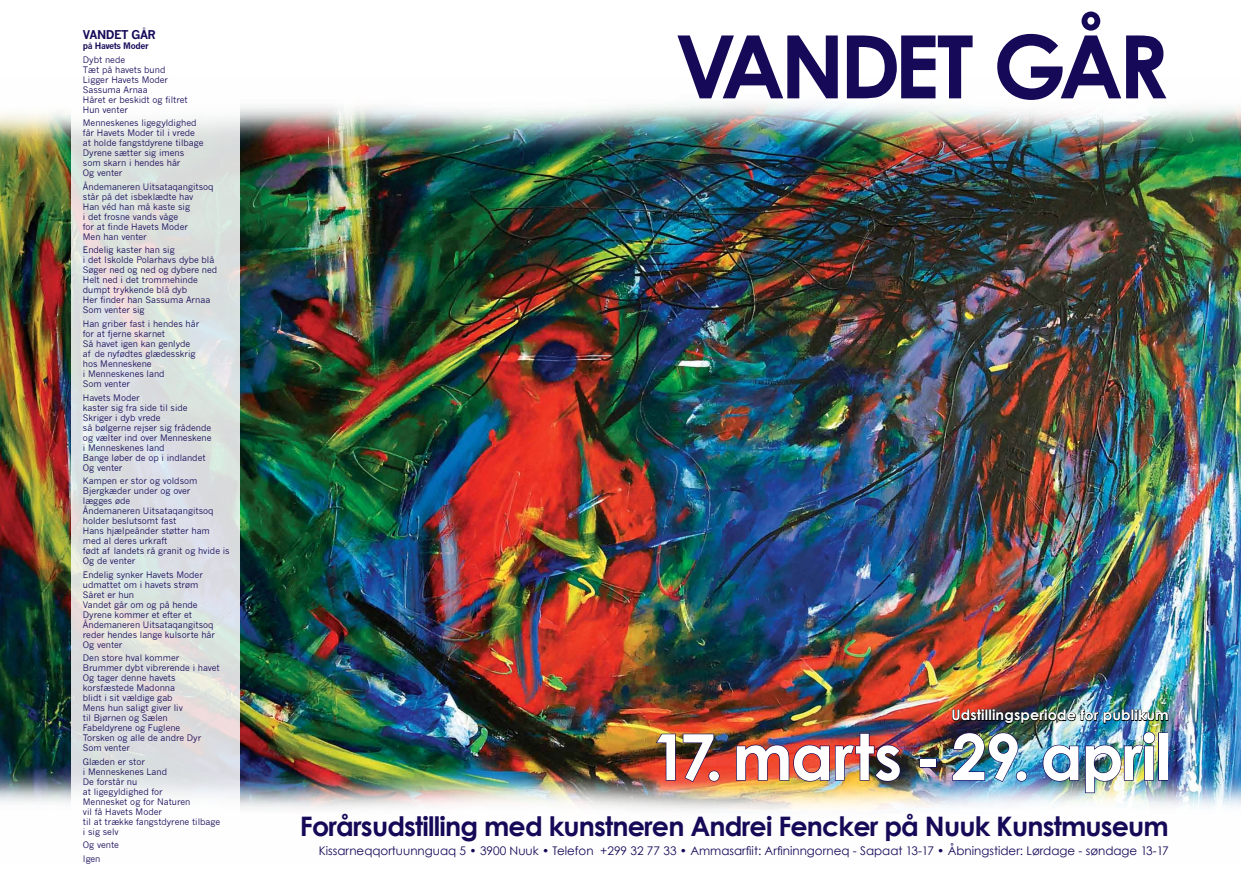
<style>
.page{position:relative;width:1241px;height:886px;background:#fff}
.page>*{position:absolute;margin:0;border:0;box-sizing:border-box;transform-origin:0 0}
.t1{font:700 87.5px "Century Gothic";letter-spacing:-.06em;color:#150958}
.t2{font:700 63.75px "Century Gothic";letter-spacing:-.02em;color:#fff}
.t3{font:700 26.88px "Century Gothic";letter-spacing:-.03em;color:#150958}
.t4{font:700 14.38px "Century Gothic";letter-spacing:.01em;color:#fff}
.t5{font:11.88px "Century Gothic";color:#150958}
.t6{font:700 11.88px "News Gothic";letter-spacing:-.04em;color:#150958}
.t7{font:8.75px/10px "News Gothic";color:#150958}
.t8{font:700 8.75px "News Gothic";letter-spacing:-.04em;color:#150958}
</style>
<div class="page">
<img style="left:0;top:222px;width:1240px;height:485px">
<svg style="left:71px;top:222px;width:168px;height:485px;background:#dce0df"></svg>
<img style="left:0;top:707px;width:1240px;height:103px">
<img style="left:0;top:103px;width:1240px;height:119px">
<img style="left:951px;top:709px;width:217px;height:15px">
<svg style="left:655px;top:733px;width:21px;height:48px"></svg>
<img style="left:682px;top:733px;width:38px;height:50px">
<img style="left:735px;top:732px;width:165px;height:50px">
<div style="left:919px;top:758px;width:17px;height:10px;border:1px solid #150958"></div>
<img style="left:950px;top:732px;width:77px;height:51px">
<img style="left:1041px;top:731px;width:114px;height:63px">
<div style="left:1157px;top:732px;width:10px;height:49px;border:1px solid #150958"></div>
<h3 class="t6" style="left:83px;top:28px;width:74px">Vandet går</h3>
<p class="t8" style="left:83px;top:41px;width:67px">på Havets Moder</p>
<p class="t7" style="left:83px;top:55px;width:106px">Dybt nede<br>Tæt på havets bund<br>Ligger Havets Moder<br>Sassuma Arnaa<br>Håret er beskidt og filtret<br>Hun venter</p>
<p class="t7" style="left:83px;top:118px;width:122px">Menneskenes ligegyldighed får Havets Moder til i vrede at holde fangstdyrene tilbage<br>Dyrene sætter sig imens som skarn i hendes hår<br>Og venter</p>
<p class="t7" style="left:83px;top:182px;width:132px">Åndemaneren Uitsataqangitsoq står på det isbeklædte hav<br>Han véd han må kaste sig<br>i det frosne vands våge<br>for at finde Havets Moder<br>Men han venter</p>
<p class="t7" style="left:83px;top:245px;width:136px">Endelig kaster han sig<br>i det Iskolde Polarhavs dybe blå<br>Søger ned og ned og dybere ned<br>Helt ned i det trommehinde dumpt trykkende blå dyb<br>Her finder han Sassuma Arnaa<br>Som venter sig</p>
<p class="t7" style="left:83px;top:319px;width:118px">Han griber fast i hendes hår for at fjerne skarnet<br>Så havet igen kan genlyde af de nyfødtes glædesskrig hos Menneskene<br>i Menneskenes land<br>Som venter</p>
<p class="t7" style="left:83px;top:392px;width:130px">Havets Moder<br>kaster sig fra side til side<br>Skriger i dyb vrede<br>så bølgerne rejser sig frådende og vælter ind over Menneskene i Menneskenes land<br>Bange løber de op i indlandet<br>Og venter</p>
<p class="t7" style="left:83px;top:476px;width:148px">Kampen er stor og voldsom<br>Bjergkæder under og over<br>lægges øde<br>Åndemaneren Uitsataqangitsoq holder beslutsomt fast<br>Hans hjælpeånder støtter ham med al deres urkraft<br>født af landets rå granit og hvide is<br>Og de venter</p>
<p class="t7" style="left:83px;top:569px;width:134px">Endelig synker Havets Moder udmattet om i havets strøm<br>Såret er hun<br>Vandet går om og på hende<br>Dyrene kommer et efter et<br>Åndemaneren Uitsataqangitsoq reder hendes lange kulsorte hår<br>Og venter</p>
<p class="t7" style="left:83px;top:653px;width:138px">Den store hval kommer<br>Brummer dybt vibrerende i havet<br>Og tager denne havets korsfæstede Madonna<br>blidt i sit vældige gab<br>Mens hun saligt giver liv<br>til Bjørnen og Sælen<br>Fabeldyrene og Fuglene<br>Torsken og alle de andre Dyr<br>Som venter</p>
<p class="t7" style="left:83px;top:757px;width:139px">Glæden er stor<br>i Menneskenes Land<br>De forstår nu<br>at ligegyldighed for<br>Mennesket og for Naturen<br>vil få Havets Moder<br>til at trække fangstdyrene tilbage i sig selv</p>
<p class="t7" style="left:83px;top:838px;width:38px;line-height:13.6px">Og vente<br>Igen</p>
<h1 class="t1" style="left:675px;top:12px;width:495px">Vandet går</h1>
<h3 class="t4" style="left:951px;top:706px;width:219px">Udstillingsperiode for publikum</h3>
<h2 class="t2" style="left:651px;top:717px;width:520px">17. marts - 29. april</h2>
<h3 class="t3" style="left:300px;top:809px;width:870px">Forårsudstilling med kunstneren Andrei Fencker på N uuk Kunstmuseum</h3>
<h3 class="t5" style="left:319px;top:843px;width:851px">Kissarneqqortuunnguaq 5 • 3900 Nuuk • Telefon +299 32 77 33 • Ammasarfiit: Arfininngorneq - Sapaat 13-17 • Åbningstider: Lørdage - søndage 13-17</h3>
</div>
